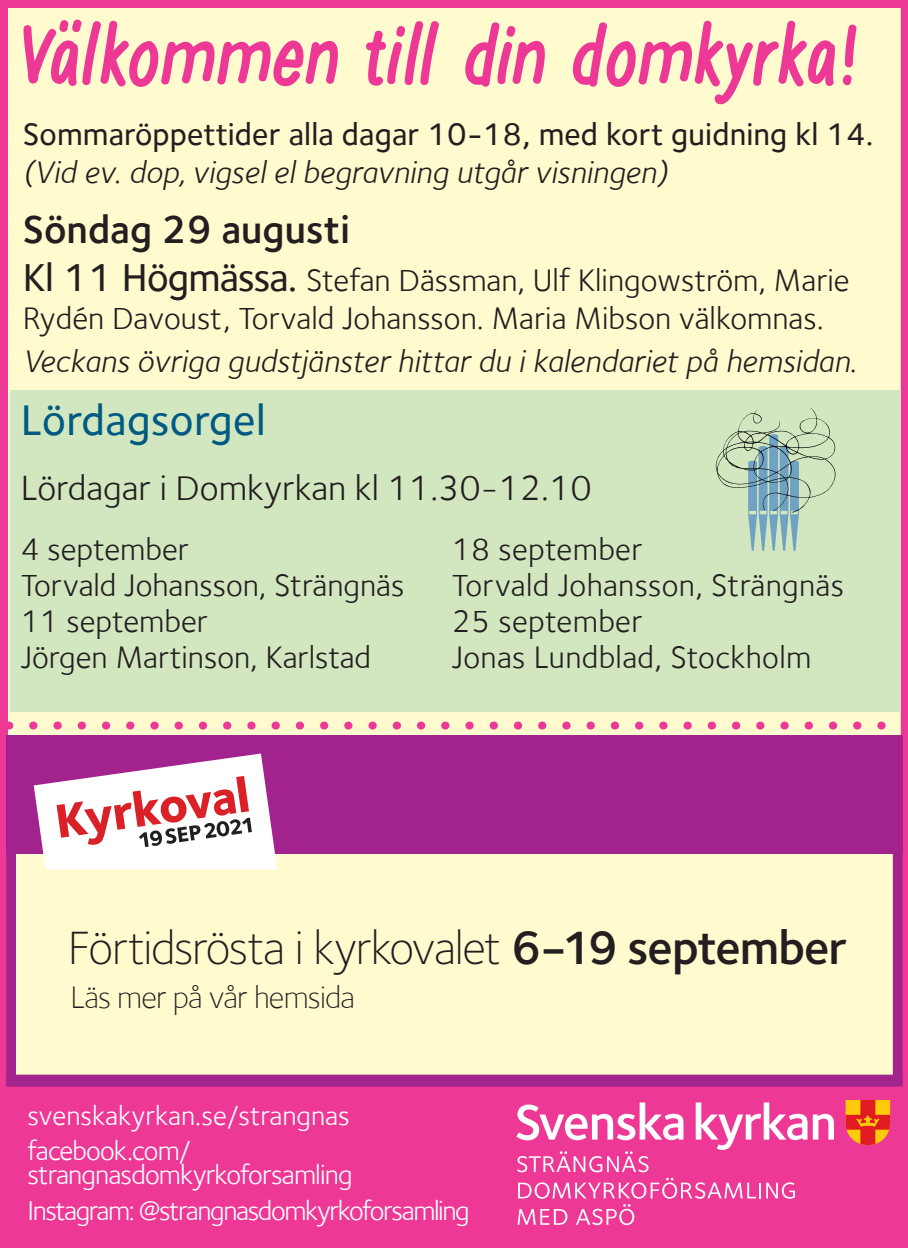
<style>
.page{position:relative;width:908px;height:1248px;background:#fff}
.page>*{position:absolute;margin:0;border:0;box-sizing:border-box;transform-origin:0 0}
.t1{font:80px "Post Box";letter-spacing:-.025em;color:#ed3896}
.t2{font:300 48.4px "Foundry Sterling OT3";letter-spacing:-.03em;color:#231f20}
.t3{font:500 44px "Foundry Sterling";letter-spacing:.01em;color:#005a82}
.t4{font:600 40px "Foundry Sterling";color:#231f20}
.t5{font:36px "Foundry Sterling";color:#231f20}
.t6{font:32px/36px "Foundry Sterling";color:#231f20}
.t7{font:italic 32px "Foundry Sterling";color:#231f20}
.t8{font:500 32px "Foundry Sterling";letter-spacing:.005em;color:#231f20}
.t9{font:300 32px "Foundry Sterling";letter-spacing:-.025em;color:#231f20}
.t10{font:28px/35.2px "Foundry Sterling";letter-spacing:-.05em;color:#fff}
.t11{font:28px/35.2px "Foundry Sterling";letter-spacing:-.005em;color:#fff}
.s1{font-weight:500;font-size:40px}
.s2{font-weight:600}
</style>
<div class="page">
<div style="left:4px;top:4px;width:900px;height:1239px;background:#fffbcf"></div>
<div style="left:0;top:0;width:907px;height:1247px;border:8px solid #ed3896"></div>
<div style="left:0;top:1084px;width:907px;height:163px;background:#ed3896"></div>
<svg style="left:6px;top:854px;width:896px;height:220px"></svg>
<div style="left:6px;top:735px;width:896px;height:119px;background:#a2238e"></div>
<svg style="left:34px;top:753px;width:243px;height:116px"></svg>
<div style="left:41px;top:1011px;width:810px;height:64px;background:#fffbcf"></div>
<svg style="left:845px;top:1100px;width:44px;height:44px;background:#ee6521"></svg>
<svg style="left:516px;top:1102px;width:317px;height:122px"></svg>
<svg style="left:0;top:721px;width:908px;height:8px"></svg>
<div style="left:6px;top:1074px;width:896px;height:12px;background:#a2248d"></div>
<div style="left:10px;top:390px;width:889px;height:321px;background:#d2e7c0"></div>
<svg style="left:715px;top:408px;width:120px;height:143px"></svg>
<h1 class="t1" style="left:23px;top:-2px;width:837px">Välkommen till din domkyrka!</h1>
<p class="t8" style="left:23px;top:116px;width:851px">Sommaröppettider alla dagar 10-18, med kort guidning kl 14.</p>
<p class="t7" style="left:23px;top:154px;width:646px">(Vid ev. dop, vigsel el begravning utgår visningen)</p>
<p class="t4" style="left:23px;top:206px;width:328px">Söndag 29 augusti</p>
<p class="t6" style="left:23px;top:260px;width:828px;line-height:38.4px"><span class="s1">Kl 11 Högmässa.</span> Stefan Dässman, Ulf Klingowström, Marie<br>Rydén Davoust, Torvald Johansson. Maria Mibson välkomnas.</p>
<p class="t7" style="left:23px;top:342px;width:835px">Veckans övriga gudstjänster hittar du i kalendariet på hemsidan.</p>
<h3 class="t3" style="left:21px;top:394px;width:246px">Lördagsorgel</h3>
<p class="t5" style="left:21px;top:467px;width:572px">Lördagar i Domkyrkan kl 11.30-12.10</p>
<p class="t6" style="left:21px;top:531px;width:385px">4 september<br>Torvald Johansson, Strängnäs<br>11 september<br>Jörgen Martinson, Karlstad</p>
<p class="t6" style="left:451px;top:530px;width:393px">18 september<br>Torvald Johansson, Strängnäs<br>25 september<br>Jonas Lundblad, Stockholm</p>
<h2 class="t2" style="left:68px;top:913px;width:781px">Förtidsrösta i kyrkovalet <span class="s2">6–19 september</span></h2>
<p class="t9" style="left:70px;top:978px;width:286px">Läs mer på vår hemsida</p>
<p class="t11" style="left:28px;top:1097px;width:323px">svenskakyrkan.se/strangnas facebook.com/</p>
<p class="t10" style="left:28px;top:1156px;width:443px">strangnasdomkyrkoforsamling<br>Instagram: @strangnasdomkyrkoforsamling</p>
</div>
